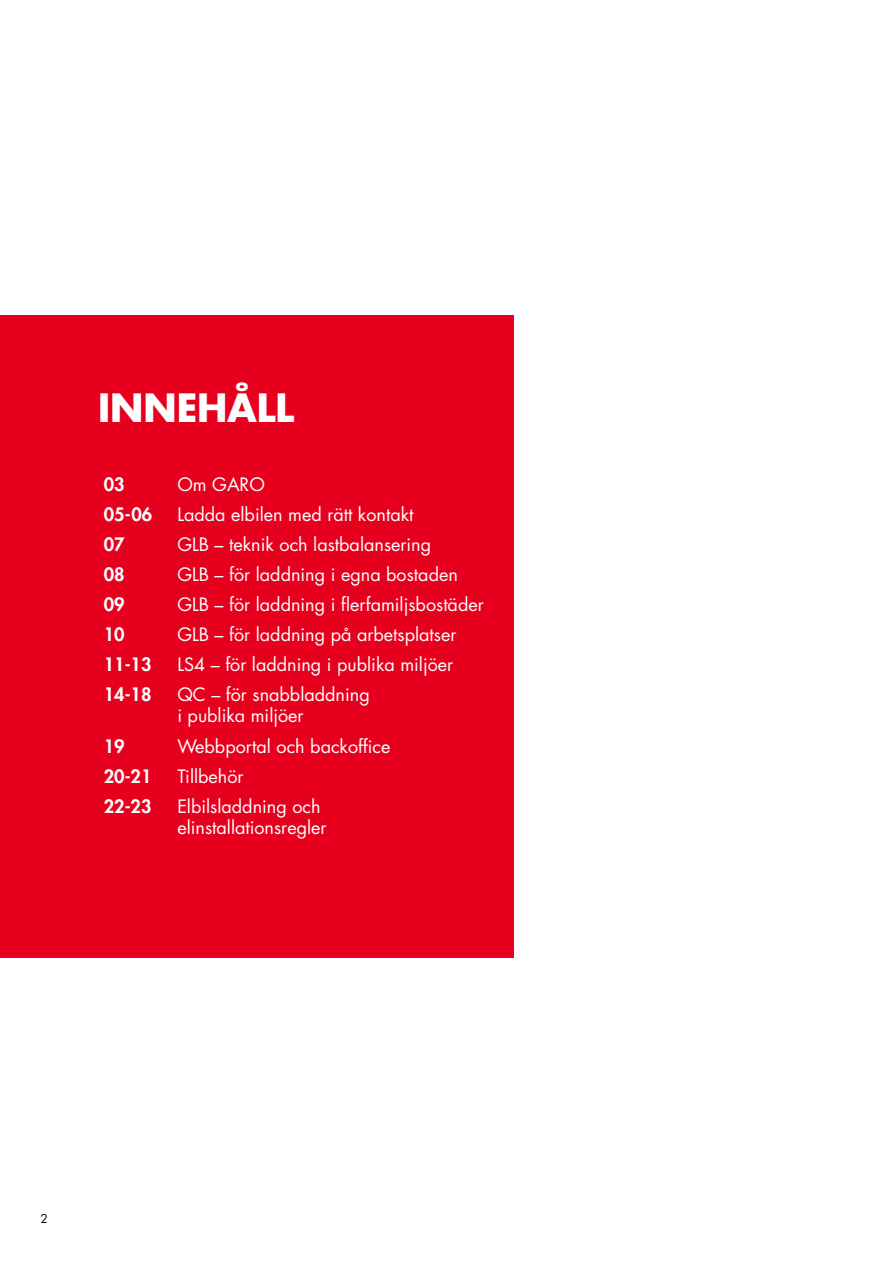
<style>
.page{position:relative;width:893px;height:1263px;background:#fff}
.page>*{position:absolute;margin:0;border:0;box-sizing:border-box;transform-origin:0 0}
.t1{font:700 37.95px "Futura";letter-spacing:-.035em;color:#fff}
.t2{font:18px/21px "Futura";color:#fff}
.t3{font:800 18px "Futura";color:#fff}
.t4{font:12px "Futura";color:#000}
</style>
<div class="page">
<div style="left:0;top:315px;width:513px;height:643px;background:#e7001d"></div>
<h1 class="t1" style="left:97px;top:381px;width:199px">INNEHÅLL</h1>
<p class="t3" style="left:104px;top:473px;width:22px">03</p>
<p class="t2" style="left:177px;top:474px;width:89px">Om GARO</p>
<p class="t3" style="left:104px;top:503px;width:50px">05-06</p>
<p class="t2" style="left:177px;top:504px;width:238px">Ladda elbilen med rätt kontakt</p>
<p class="t3" style="left:104px;top:533px;width:22px">07</p>
<p class="t2" style="left:177px;top:534px;width:255px">GLB – teknik och lastbalansering</p>
<p class="t3" style="left:104px;top:563px;width:22px">08</p>
<p class="t2" style="left:177px;top:564px;width:282px">GLB – för laddning i egna bostaden</p>
<p class="t3" style="left:104px;top:593px;width:22px">09</p>
<p class="t2" style="left:177px;top:594px;width:308px">GLB – för laddning i flerfamiljsbostäder</p>
<p class="t3" style="left:104px;top:623px;width:22px">10</p>
<p class="t2" style="left:177px;top:624px;width:281px">GLB – för laddning på arbetsplatser</p>
<p class="t3" style="left:104px;top:653px;width:49px">11-13</p>
<p class="t2" style="left:177px;top:654px;width:277px">LS4 – för laddning i publika miljöer</p>
<p class="t3" style="left:104px;top:683px;width:49px">14-18</p>
<p class="t2" style="left:177px;top:684px;width:194px">QC – för snabbladdning i publika miljöer</p>
<p class="t3" style="left:104px;top:734px;width:22px">19</p>
<p class="t2" style="left:177px;top:735px;width:215px">Webbportal och backoffice</p>
<p class="t3" style="left:104px;top:764px;width:49px">20-21</p>
<p class="t2" style="left:177px;top:765px;width:68px">Tillbehör</p>
<p class="t3" style="left:104px;top:794px;width:49px">22-23</p>
<p class="t2" style="left:177px;top:796px;width:151px">Elbilsladdning och elinstallationsregler</p>
<p class="t4" style="left:40px;top:1211px;width:9px">2</p>
</div>
